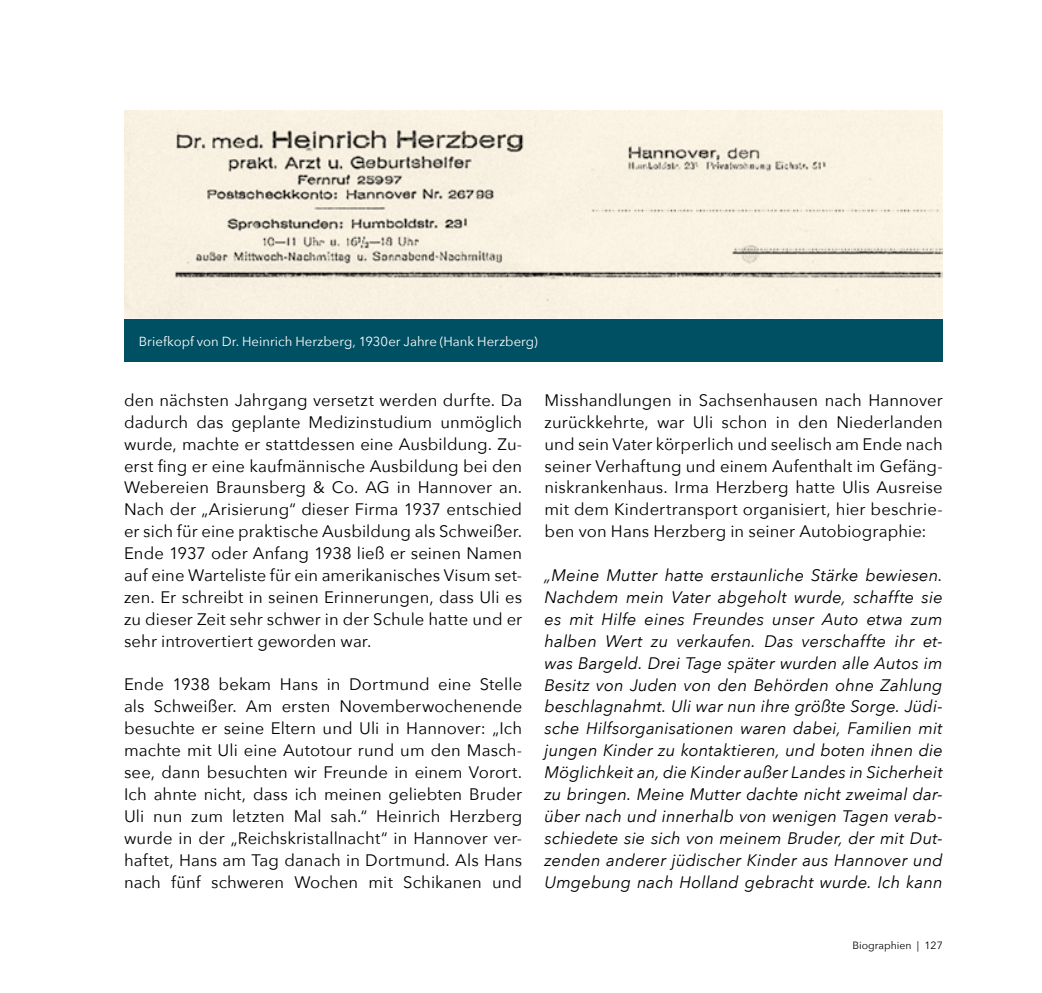
<style>
.page{position:relative;width:1042px;height:993px;background:#fff}
.page>*{position:absolute;margin:0;border:0;box-sizing:border-box;transform-origin:0 0}
.t1{font:16.62px/21.9px "Avenir Next";letter-spacing:.005em;color:#000;text-align:justify}
.t2{font:italic 16.62px/21.9px "Avenir Next";letter-spacing:.005em;color:#000;text-align:justify}
.t3{font:13.12px "Avenir Next";color:#fff}
.t4{font:10.5px "Avenir Next";color:#000}
</style>
<div class="page">
<div style="left:124px;top:318px;width:819px;height:44px;background:#005063"></div>
<svg style="left:124px;top:110px;width:819px;height:208px;background:#ece5d6"></svg>
<p class="t3" style="left:139px;top:330px;width:400px">Briefkopf von Dr. Heinrich Herzberg, 1930er Jahre (Hank Herzberg)</p>
<p class="t1" style="left:124px;top:388px;width:400px">den nächsten Jahrgang versetzt werden durfte. Da dadurch das geplante Medizinstudium unmöglich wurde, machte er stattdessen eine Ausbildung. Zu&shy;erst fing er eine kaufmännische Ausbildung bei den Webereien Braunsberg &amp; Co. AG in Hannover an.<br>Nach der „Arisierung“ dieser Firma 1937 entschied er sich für eine praktische Ausbildung als Schweißer.<br>Ende 1937 oder Anfang 1938 ließ er seinen Namen auf eine Warteliste für ein amerikanisches Visum set&shy;zen. Er schreibt in seinen Erinnerungen, dass Uli es zu dieser Zeit sehr schwer in der Schule hatte und er sehr introvertiert geworden war.</p>
<p class="t1" style="left:124px;top:672px;width:400px">Ende 1938 bekam Hans in Dortmund eine Stelle als Schweißer. Am ersten Novemberwochenende besuchte er seine Eltern und Uli in Hannover: „Ich machte mit Uli eine Autotour rund um den Masch&shy;see, dann besuchten wir Freunde in einem Vorort.<br>Ich ahnte nicht, dass ich meinen geliebten Bruder Uli nun zum letzten Mal sah.“ Heinrich Herzberg wurde in der „Reichskristallnacht“ in Hannover ver&shy;haftet, Hans am Tag danach in Dortmund. Als Hans nach fünf schweren Wochen mit Schikanen und</p>
<p class="t1" style="left:544px;top:388px;width:400px">Misshandlungen in Sachsenhausen nach Hannover zurückkehrte, war Uli schon in den Niederlanden und sein Vater körperlich und seelisch am Ende nach seiner Verhaftung und einem Aufenthalt im Gefäng&shy;niskrankenhaus. Irma Herzberg hatte Ulis Ausreise mit dem Kindertransport organisiert, hier beschrie&shy;ben von Hans Herzberg in seiner Autobiographie:</p>
<p class="t2" style="left:544px;top:563px;width:400px">„Meine Mutter hatte erstaunliche Stärke bewiesen.<br>Nachdem mein Vater abgeholt wurde, schaffte sie es mit Hilfe eines Freundes unser Auto etwa zum halben Wert zu verkaufen. Das verschaffte ihr et&shy;was Bargeld. Drei Tage später wurden alle Autos im Besitz von Juden von den Behörden ohne Zahlung beschlagnahmt. Uli war nun ihre größte Sorge. Jüdi&shy;sche Hilfsorganisationen waren dabei, Familien mit jungen Kinder zu kontaktieren, und boten ihnen die Möglichkeit an, die Kinder außer Landes in Sicherheit zu bringen. Meine Mutter dachte nicht zweimal dar&shy;über nach und innerhalb von wenigen Tagen verab&shy;schiedete sie sich von meinem Bruder, der mit Dut&shy;zenden anderer jüdischer Kinder aus Hannover und Umgebung nach Holland gebracht wurde. Ich kann</p>
<p class="t4" style="left:852px;top:935px;width:92px">Biographien | 127</p>
</div>
